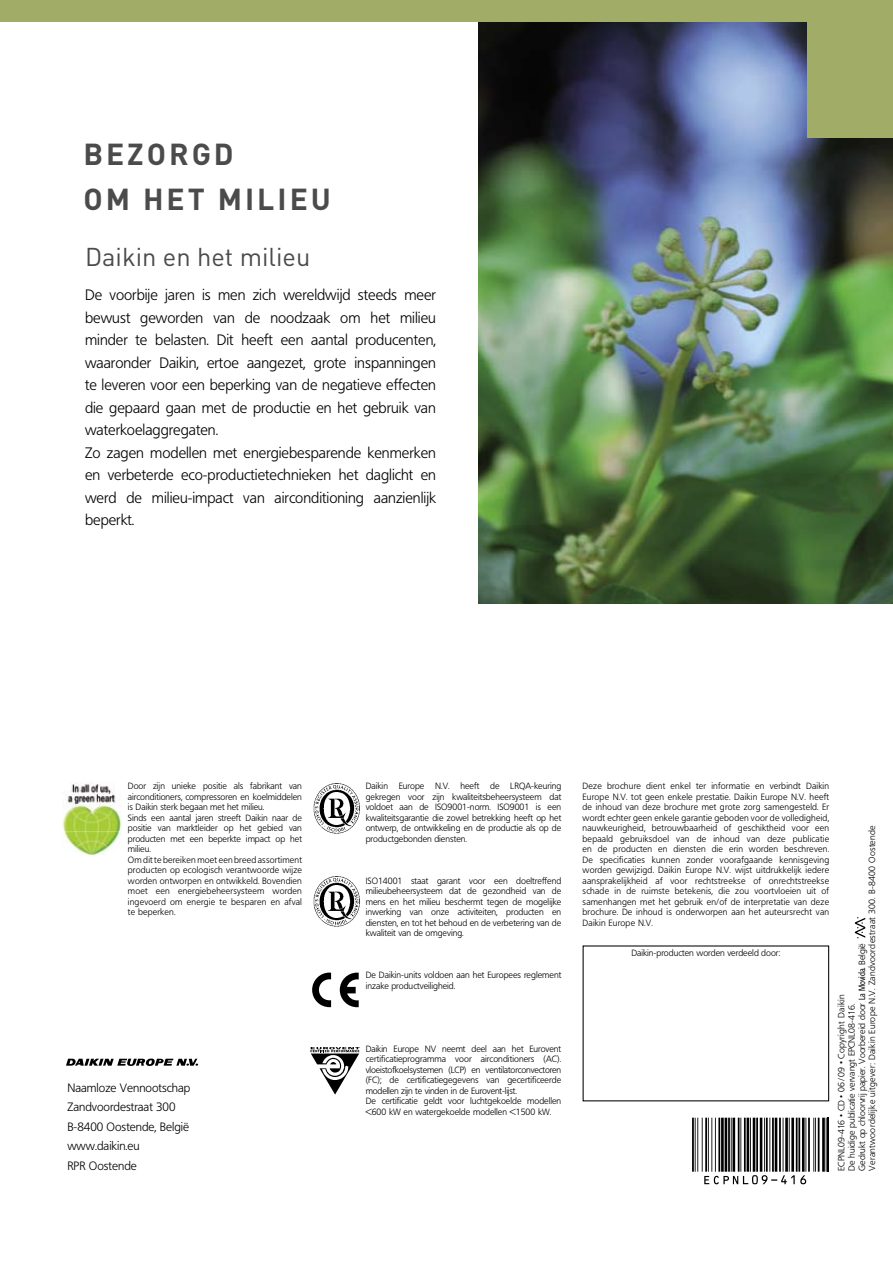
<style>
.page{position:relative;width:893px;height:1263px;background:#fff}
.page>*{position:absolute;margin:0;border:0;box-sizing:border-box;transform-origin:0 0}
.t1{font:700 30px/45px "DIN";letter-spacing:.1em;color:#4b4b4b}
.t2{font:25.5px "DIN";color:#4b4b4b}
.t3{font:300 15px/22.5px "Frutiger BSK45";color:#000}
.t4{font:300 12px/19.5px "Frutiger BSK45";color:#000}
.t5{font:300 9px/10.5px "Frutiger BSK45";color:#000}
.s1{font-family:"Frutiger Narrow BSK57 Roman";font-weight:400}
</style>
<div class="page">
<img style="left:478px;top:21px;width:415px;height:583px">
<img style="left:63px;top:783px;width:58px;height:72px">
<div style="left:807px;top:0;width:86px;height:137px;background:#a1ac66"></div>
<div style="left:0;top:0;width:893px;height:21px;background:#a1ac66"></div>
<svg style="left:855px;top:917px;width:10px;height:21px"></svg>
<svg style="left:66px;top:1058px;width:132px;height:8px"></svg>
<img style="left:313px;top:783px;width:47px;height:50px">
<svg style="left:312px;top:972px;width:19px;height:35px"></svg>
<svg style="left:340px;top:973px;width:19px;height:34px"></svg>
<img style="left:313px;top:876px;width:47px;height:50px">
<svg style="left:310px;top:1047px;width:50px;height:47px"></svg>
<hr style="left:697px;top:1118px;width:1px;height:54px;background:#000">
<hr style="left:695px;top:1118px;width:1px;height:54px;background:#000">
<hr style="left:692px;top:1118px;width:2px;height:54px;background:#000">
<svg style="left:702px;top:1118px;width:104px;height:66px"></svg>
<hr style="left:815px;top:1118px;width:1px;height:54px;background:#000">
<hr style="left:813px;top:1118px;width:1px;height:54px;background:#000">
<hr style="left:808px;top:1118px;width:2px;height:54px;background:#000">
<hr style="left:826px;top:1118px;width:1px;height:54px;background:#000">
<hr style="left:822px;top:1118px;width:3px;height:54px;background:#000">
<hr style="left:818px;top:1118px;width:1px;height:54px;background:#000">
<hr style="left:827px;top:1118px;width:2px;height:54px;background:#000">
<h1 class="t1" style="left:83px;top:131px;width:249px">BEZORGD<br>OM HET MILIEU</h1>
<h2 class="t2" style="left:85px;top:243px;width:227px">Daikin en het milieu</h2>
<p class="t3" style="left:85px;top:284px;width:352px">De voorbije jaren is men zich wereldwijd steeds meer bewust geworden van de noodzaak om het milieu minder te belasten. Dit heeft een aantal producenten, waaronder Daikin, ertoe aangezet, grote inspanningen te leveren voor een beperking van de negatieve effecten die gepaard gaan met de productie en het gebruik van waterkoelaggregaten.<br>Zo zagen modellen met energiebesparende kenmerken en verbeterde eco-productietechnieken het daglicht en werd de milieu-impact van airconditioning aanzienlijk beperkt.</p>
<p class="t5" style="left:128px;top:781px;width:176px">Door zijn unieke positie als fabrikant van airconditioners, compressoren en koelmiddelen is Daikin sterk begaan met het milieu.<br>Sinds een aantal jaren streeft Daikin naar de positie van marktleider op het gebied van producten met een beperkte impact op het milieu.<br>Om dit te bereiken moet een breed assortiment producten op ecologisch verantwoorde wijze worden ontworpen en ontwikkeld. Bovendien moet een energiebeheersysteem worden ingevoerd om energie te besparen en afval te beperken.</p>
<h3 class="t4" style="left:67px;top:1078px;width:125px">Naamloze Vennootschap<br>Zandvoordestraat 300<br>B-8400 Oostende, België www.daikin.eu<br>RPR Oostende</h3>
<p class="t5" style="left:366px;top:781px;width:197px;text-align:justify">Daikin Europe N.V. heeft de LRQA-keuring gekregen voor zijn kwaliteitsbeheersysteem dat voldoet aan de ISO9001-norm. ISO9001 is een kwaliteitsgarantie die zowel betrekking heeft op het ontwerp, de ontwikkeling en de productie als op de productgebonden diensten.</p>
<p class="t5" style="left:366px;top:875px;width:197px;text-align:justify">ISO14001 staat garant voor een doeltreffend milieubeheersysteem dat de gezondheid van de mens en het milieu beschermt tegen de mogelijke inwerking van onze activiteiten, producten en diensten, en tot het behoud en de verbetering van de kwaliteit van de omgeving.</p>
<p class="t5" style="left:366px;top:970px;width:197px">De Daikin-units voldoen aan het Europees reglement inzake productveiligheid.</p>
<p class="t5" style="left:366px;top:1043px;width:197px">Daikin Europe NV neemt deel aan het Eurovent certificatieprogramma voor airconditioners (AC). vloeistofkoelsystemen (LCP) en ventilatorconvectoren (FC); de certificatiegegevens van gecertificeerde modellen zijn te vinden in de Eurovent-lijst.<br>De certificatie geldt voor luchtgekoelde modellen &lt;600 kW en watergekoelde modellen &lt;1500 kW.</p>
<p class="t5" style="left:583px;top:781px;width:248px;text-align:justify">Deze brochure dient enkel ter informatie en verbindt Daikin Europe N.V. tot geen enkele prestatie. Daikin Europe N.V. heeft de inhoud van deze brochure met grote zorg samengesteld. Er wordt echter geen enkele garantie geboden voor de volledigheid, nauwkeurigheid, betrouwbaarheid of geschiktheid voor een bepaald gebruiksdoel van de inhoud van deze publicatie en de producten en diensten die erin worden beschreven.<br>De specificaties kunnen zonder voorafgaande kennisgeving worden gewijzigd. Daikin Europe N.V. wijst uitdrukkelijk iedere aansprakelijkheid af voor rechtstreekse of onrechtstreekse schade in de ruimste betekenis, die zou voortvloeien uit of samenhangen met het gebruik en/of de interpretatie van deze brochure. De inhoud is onderworpen aan het auteursrecht van Daikin Europe N.V.</p>
<p class="t5" style="left:631px;top:948px;width:151px">Daikin-producten worden verdeeld door:</p>
<p class="t5" style="left:836px;top:1171px;width:347px;rotate:-90deg">ECPNL09-416 • CD • 06/09 • Copyright Daikin<br>De huidige publicatie vervangt EPCNL08-416.<br>Gedrukt op chloorvrij papier. Voorbereid door <span class="s1">La Movida.</span> België<br>Verantwoordelijke uitgever: Daikin Europe N.V. Zandvoordestraat 300. B-8400 Oostende</p>
</div>
